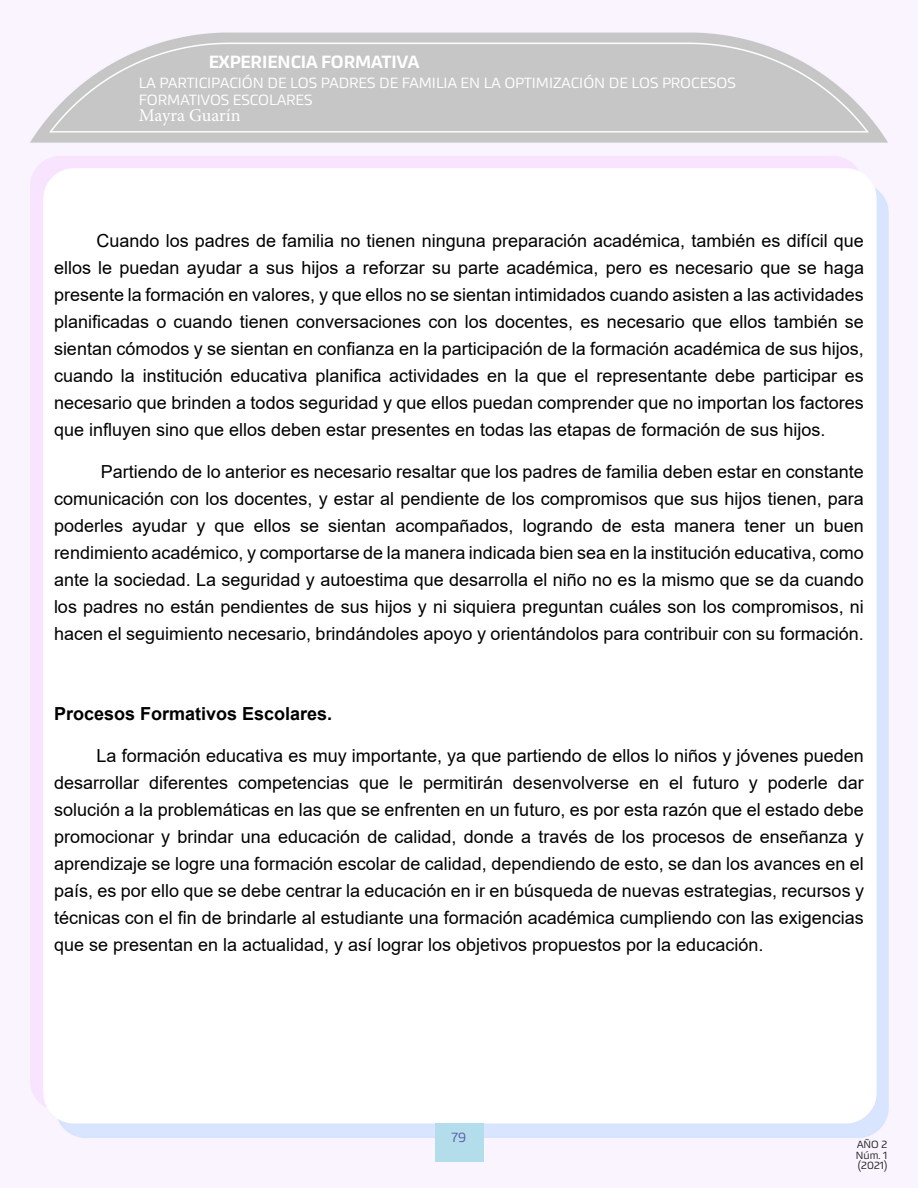
<style>
.page{position:relative;width:918px;height:1188px;background:#fff}
.page>*{position:absolute;margin:0;border:0;box-sizing:border-box;transform-origin:0 0}
.t1{font:18px/27px "Arial";color:#000;text-align:justify}
.t2{font:700 18px "Arial";color:#000}
.t3{font:500 18px "Akceler A";color:#fff}
.t4{font:18px "Minion Pro";color:#fff}
.t5{font:15px/16.5px "Akceler A";color:#fff}
.t6{font:13.5px "Akceler A";color:#5c5ea9}
.t7{font:10.5px/10.5px "Akceler A";color:#231f20;text-align:justify}
</style>
<div class="page">
<img style="left:0;top:0;width:918px;height:1188px">
<div style="left:435px;top:1123px;width:48px;height:39px;background:#b3ddeb"></div>
<div style="left:54px;top:192px;width:810px;height:17px;background:#fff"></div>
<div style="left:54px;top:234px;width:810px;height:206px;background:#fff"></div>
<div style="left:54px;top:465px;width:810px;height:179px;background:#fff"></div>
<div style="left:54px;top:664px;width:810px;height:19px;background:#fff"></div>
<p class="t3" style="left:209px;top:48px;width:212px">EXPERIENCIA FORMATIVA</p>
<p class="t5" style="left:139px;top:74px;width:598px">LA PARTICIPACIÓN DE LOS PADRES DE FAMILIA EN LA OPTIMIZACIÓN DE LOS PROCESOS<br>FORMATIVOS ESCOLARES</p>
<p class="t4" style="left:139px;top:104px;width:103px">Mayra Guarín</p>
<p class="t1" style="left:54px;top:227px;width:812px;text-indent:43px">Cuando los padres de familia no tienen ninguna preparación académica, también es difícil que ellos le puedan ayudar a sus hijos a reforzar su parte académica, pero es necesario que se haga presente la formación en valores, y que ellos no se sientan intimidados cuando asisten a las actividades planificadas o cuando tienen conversaciones con los docentes, es necesario que ellos también se sientan cómodos y se sientan en confianza en la participación de la formación académica de sus hijos, cuando la institución educativa planifica actividades en la que el representante debe participar es necesario que brinden a todos seguridad y que ellos puedan comprender que no importan los factores que influyen sino que ellos deben estar presentes en todas las etapas de formación de sus hijos.</p>
<p class="t1" style="left:54px;top:458px;width:811px;text-indent:47px">Partiendo de lo anterior es necesario resaltar que los padres de familia deben estar en constante comunicación con los docentes, y estar al pendiente de los compromisos que sus hijos tienen, para poderles ayudar y que ellos se sientan acompañados, logrando de esta manera tener un buen rendimiento académico, y comportarse de la manera indicada bien sea en la institución educativa, como ante la sociedad. La seguridad y autoestima que desarrolla el niño no es la mismo que se da cuando los padres no están pendientes de sus hijos y ni siquiera preguntan cuáles son los compromisos, ni hacen el seguimiento necesario, brindándoles apoyo y orientándolos para contribuir con su formación.</p>
<p class="t2" style="left:54px;top:701px;width:280px">Procesos Formativos Escolares.</p>
<p class="t1" style="left:54px;top:742px;width:812px;text-indent:43px">La formación educativa es muy importante, ya que partiendo de ellos lo niños y jóvenes pueden desarrollar diferentes competencias que le permitirán desenvolverse en el futuro y poderle dar solución a la problemáticas en las que se enfrenten en un futuro, es por esta razón que el estado debe promocionar y brindar una educación de calidad, donde a través de los procesos de enseñanza y aprendizaje se logre una formación escolar de calidad, dependiendo de esto, se dan los avances en el país, es por ello que se debe centrar la educación en ir en búsqueda de nuevas estrategias, recursos y técnicas con el fin de brindarle al estudiante una formación académica cumpliendo con las exigencias que se presentan en la actualidad, y así lograr los objetivos propuestos por la educación.</p>
<p class="t6" style="left:452px;top:1127px;width:16px">79</p>
<p class="t7" style="left:855px;top:1139px;width:33px;rotate:-1deg">AÑO 2<br>Núm. 1 (2021)</p>
</div>
